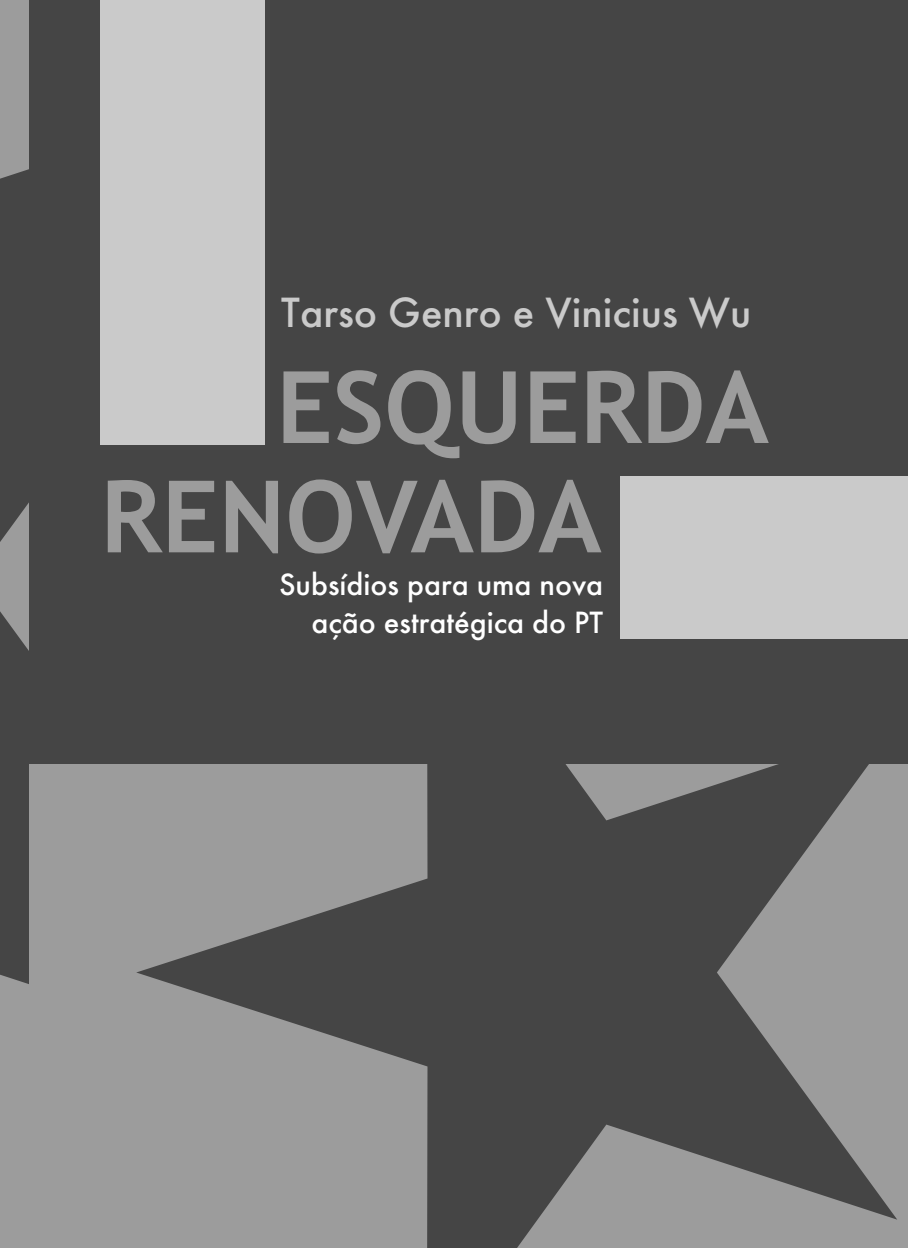
<style>
.page{position:relative;width:908px;height:1248px;background:#fff}
.page>*{position:absolute;margin:0;border:0;box-sizing:border-box;transform-origin:0 0}
.t1{font:700 100px/109.2px "Trebuchet MS";color:#9c9c9c}
.t2{font:500 44px "Futura";color:#cacaca}
.t3{font:500 32px/38.4px "Futura";color:#fff;text-align:right}
</style>
<div class="page">
<div style="left:28px;top:697px;width:879px;height:550px;background:#9c9c9c"></div>
<svg style="left:136px;top:763px;width:760px;height:484px"></svg>
<div style="left:28px;top:0;width:879px;height:763px;background:#454545"></div>
<div style="left:100px;top:0;width:165px;height:444px;background:#cacaca"></div>
<div style="left:620px;top:476px;width:287px;height:163px;background:#cacaca"></div>
<svg style="left:0;top:0;width:28px;height:1247px;background:#6b6b6b"></svg>
<h2 class="t2" style="left:281px;top:294px;width:471px">Tarso Genro e Vinicius Wu</h2>
<h1 class="t1" style="left:100px;top:354px;width:669px;text-indent:176px">ESQUERDA<br>RENOVADA</h1>
<p class="t3" style="left:279px;top:567px;width:325px">Subsídios para uma nova ação estratégica do PT</p>
</div>
